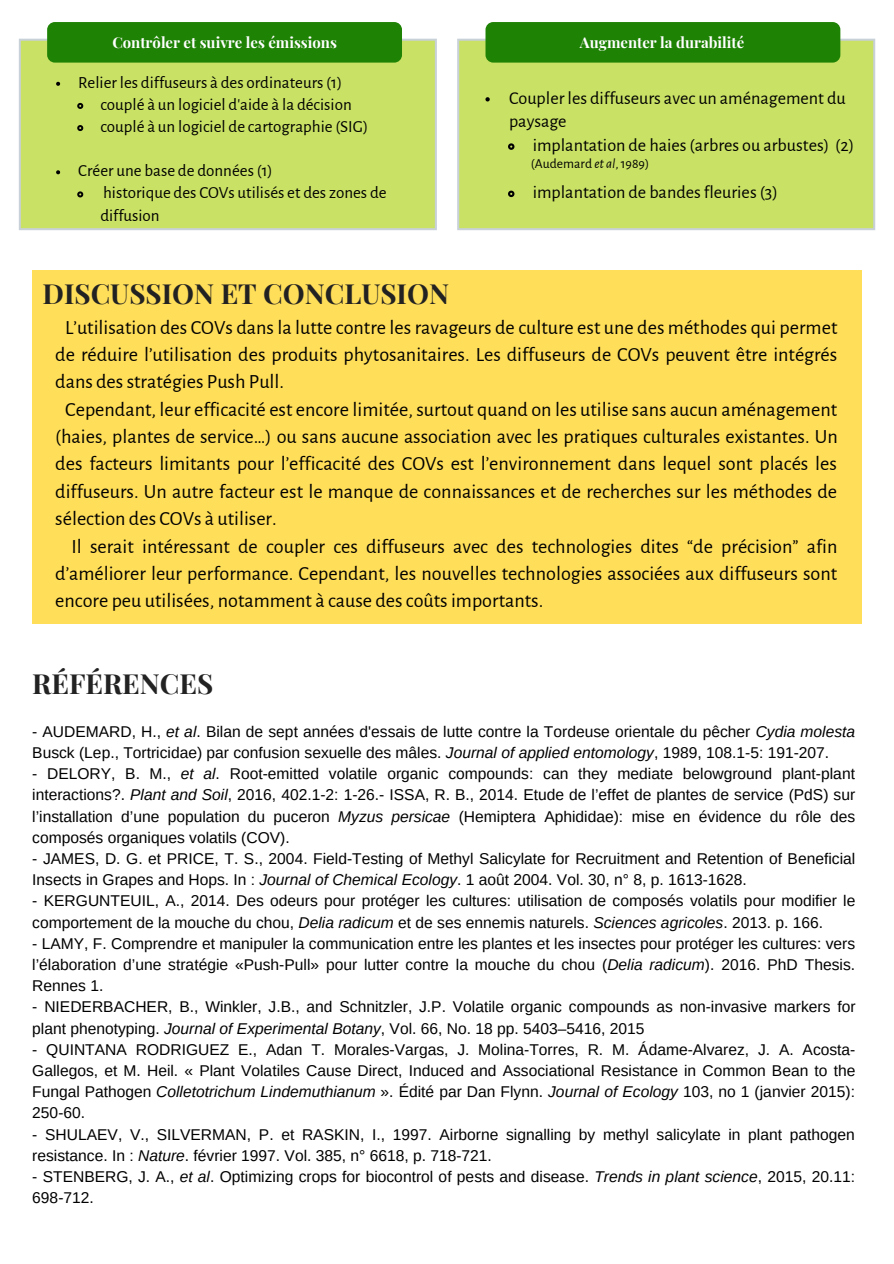
<style>
.page{position:relative;width:894px;height:1264px;background:#fff}
.page>*{position:absolute;margin:0;border:0;box-sizing:border-box;transform-origin:0 0}
.t1{font:700 27.75px "Playfair Display";color:#222}
.t2{font:20.1px "Alegreya Sans";color:#000}
.t3{font:18.15px/23.5px "Alegreya Sans";color:#000}
.t4{font:16.95px/22px "Alegreya Sans";color:#000}
.t5{font:15.6px/21.1px "Arimo";color:#000}
.t6{font:700 14.85px "Playfair Display";color:#fff}
.t7{font:13.65px "Alegreya Sans";color:#000}
.s1{font-style:italic}
.s2{font-family:"Noto Sans"}
</style>
<div class="page">
<div style="left:32px;top:270px;width:829px;height:353px;background:#ffde59"></div>
<div style="left:20px;top:40px;width:416px;height:189px;background:#c9e265"></div>
<hr style="left:19px;top:41px;width:2px;height:187px;background:#c8d0d8">
<hr style="left:434px;top:41px;width:3px;height:187px;background:#c8d0d8">
<hr style="left:21px;top:228px;width:413px;height:2px;background:#c8d0d8">
<hr style="left:21px;top:39px;width:413px;height:2px;background:#c8d0d8">
<div style="left:47px;top:22px;width:355px;height:41px;background:#1e8205;border-radius:8px"></div>
<svg style="left:56px;top:82px;width:4px;height:4px"></svg>
<svg style="left:77px;top:102px;width:7px;height:7px"></svg>
<svg style="left:77px;top:125px;width:7px;height:7px"></svg>
<svg style="left:56px;top:170px;width:4px;height:4px"></svg>
<svg style="left:77px;top:191px;width:7px;height:7px"></svg>
<div style="left:458px;top:40px;width:416px;height:189px;background:#c9e265"></div>
<hr style="left:457px;top:41px;width:2px;height:187px;background:#c8d0d8">
<hr style="left:872px;top:41px;width:3px;height:187px;background:#c8d0d8">
<hr style="left:459px;top:228px;width:413px;height:2px;background:#c8d0d8">
<hr style="left:459px;top:39px;width:413px;height:2px;background:#c8d0d8">
<div style="left:485px;top:22px;width:355px;height:41px;background:#1e8205;border-radius:8px"></div>
<svg style="left:485px;top:97px;width:4px;height:4px"></svg>
<svg style="left:508px;top:143px;width:7px;height:7px"></svg>
<svg style="left:508px;top:190px;width:7px;height:8px"></svg>
<p class="t6" style="left:112px;top:32px;width:226px">Contrôler et suivre les émissions</p>
<p class="t4" style="left:100px;top:72px;width:269px;text-indent:-22px">Relier les diffuseurs à des ordinateurs (1) couplé à un logiciel d'aide à la décision couplé à un logiciel de cartographie (SIG)</p>
<p class="t4" style="left:100px;top:160px;width:288px;text-indent:-22px">Créer une base de données (1)<br>historique des COVs utilisés et des zones de diffusion</p>
<h1 class="t1" style="left:43px;top:273px;width:408px">DISCUSSION ET CONCLUSION</h1>
<p class="t6" style="left:579px;top:32px;width:166px">Augmenter la durabilité</p>
<p class="t3" style="left:509px;top:86px;width:338px">Coupler les diffuseurs avec un aménagement du paysage</p>
<p class="t3" style="left:532px;top:134px;width:323px">implantation de haies (arbres ou arbustes) (2)</p>
<p class="t3" style="left:532px;top:181px;width:247px">implantation de bandes fleuries (3)</p>
<p class="t7" style="left:531px;top:156px;width:120px">(Audemard <span class="s1">et al</span>, 1989)</p>
<p class="t2" style="left:65px;top:315px;width:773px">L’utilisation des COVs dans la lutte contre les ravageurs de culture est une des méthodes qui permet</p>
<p class="t2" style="left:55px;top:343px;width:783px">de réduire l’utilisation des produits phytosanitaires. Les diffuseurs de COVs peuvent être intégrés</p>
<p class="t2" style="left:55px;top:370px;width:230px">dans des stratégies Push Pull.</p>
<p class="t2" style="left:65px;top:397px;width:773px">Cependant, leur efficacité est encore limitée, surtout quand on les utilise sans aucun aménagement</p>
<p class="t2" style="left:55px;top:425px;width:783px">(haies, plantes de service…) ou sans aucune association avec les pratiques culturales existantes. Un</p>
<p class="t2" style="left:55px;top:452px;width:783px">des facteurs limitants pour l’efficacité des COVs est l’environnement dans lequel sont placés les</p>
<p class="t2" style="left:55px;top:479px;width:783px">diffuseurs. Un autre facteur est le manque de connaissances et de recherches sur les méthodes de</p>
<p class="t2" style="left:55px;top:507px;width:223px">sélection des COVs à utiliser.</p>
<p class="t2" style="left:71px;top:534px;width:767px">Il serait intéressant de coupler ces diffuseurs avec des technologies dites “de précision” afin</p>
<p class="t2" style="left:55px;top:562px;width:783px">d’améliorer leur performance. Cependant, les nouvelles technologies associées aux diffuseurs sont</p>
<p class="t2" style="left:55px;top:589px;width:489px">encore peu utilisées, notamment à cause des coûts importants.</p>
<h1 class="t1" style="left:32px;top:664px;width:182px">RÉFÉRENCES</h1>
<p class="t5" style="left:32px;top:720px;width:824px">- AUDEMARD, H., <span class="s1">et al</span>. Bilan de sept années d'essais de lutte contre la Tordeuse orientale du pêcher <span class="s1">Cydia molesta<br></span>Busck (Lep., Tortricidae) par confusion sexuelle des mâles. <span class="s1">Journal of applied entomology</span>, 1989, 108.1-5: 191-207.</p>
<p class="t5" style="left:32px;top:763px;width:824px;text-align:justify">- DELORY, B. M., <span class="s1">et al</span>. Root-emitted volatile organic compounds: can they mediate belowground plant-plant interactions?. <span class="s1">Plant and Soil</span>, 2016, 402.1-2: 1-26.- ISSA, R. B., 2014. Etude de l’effet de plantes de service (PdS) sur l’installation d’une population du puceron <span class="s1">Myzus persicae</span> (Hemiptera Aphididae): mise en évidence du rôle des composés organiques volatils (COV).</p>
<p class="t5" style="left:32px;top:848px;width:824px">- JAMES, D. G. et PRICE, T. S., 2004. Field-Testing of Methyl Salicylate for Recruitment and Retention of Beneficial<br>Insects in Grapes and Hops. In : <span class="s1">Journal of Chemical Ecology</span>. 1 août 2004. Vol. 30, n° 8, p. 1613<span class="s2">‑</span>1628.</p>
<p class="t5" style="left:32px;top:890px;width:824px">- KERGUNTEUIL, A., 2014. Des odeurs pour protéger les cultures: utilisation de composés volatils pour modifier le comportement de la mouche du chou, <span class="s1">Delia radicum</span> et de ses ennemis naturels. <span class="s1">Sciences agricoles</span>. 2013. p. 166.</p>
<p class="t5" style="left:32px;top:932px;width:824px;text-align:justify">- LAMY, F. Comprendre et manipuler la communication entre les plantes et les insectes pour protéger les cultures: vers l’élaboration d’une stratégie «Push-Pull» pour lutter contre la mouche du chou (<span class="s1">Delia radicum</span>). 2016. PhD Thesis.<br>Rennes 1.</p>
<p class="t5" style="left:32px;top:996px;width:824px">- NIEDERBACHER, B., Winkler, J.B., and Schnitzler, J.P. Volatile organic compounds as non-invasive markers for plant phenotyping. <span class="s1">Journal of Experimental Botany</span>, Vol. 66, No. 18 pp. 5403–5416, 2015</p>
<p class="t5" style="left:32px;top:1038px;width:824px;text-align:justify">- QUINTANA RODRIGUEZ E., Adan T. Morales-Vargas, J. Molina-Torres, R. M. Ádame-Alvarez, J. A. Acosta-Gallegos, et M. Heil. « Plant Volatiles Cause Direct, Induced and Associational Resistance in Common Bean to the Fungal Pathogen <span class="s1">Colletotrichum Lindemuthianum</span> ». Édité par Dan Flynn. <span class="s1">Journal of Ecology</span> 103, no 1 (janvier 2015):<br>250<span class="s2">‑</span>60.</p>
<p class="t5" style="left:32px;top:1123px;width:823px">- SHULAEV, V., SILVERMAN, P. et RASKIN, I., 1997. Airborne signalling by methyl salicylate in plant pathogen resistance. In : <span class="s1">Nature</span>. février 1997. Vol. 385, n° 6618, p. 718<span class="s2">‑</span>721.</p>
<p class="t5" style="left:32px;top:1166px;width:824px">- STENBERG, J. A., <span class="s1">et al</span>. Optimizing crops for biocontrol of pests and disease. <span class="s1">Trends in plant science</span>, 2015, 20.11:<br>698-712.</p>
</div>
